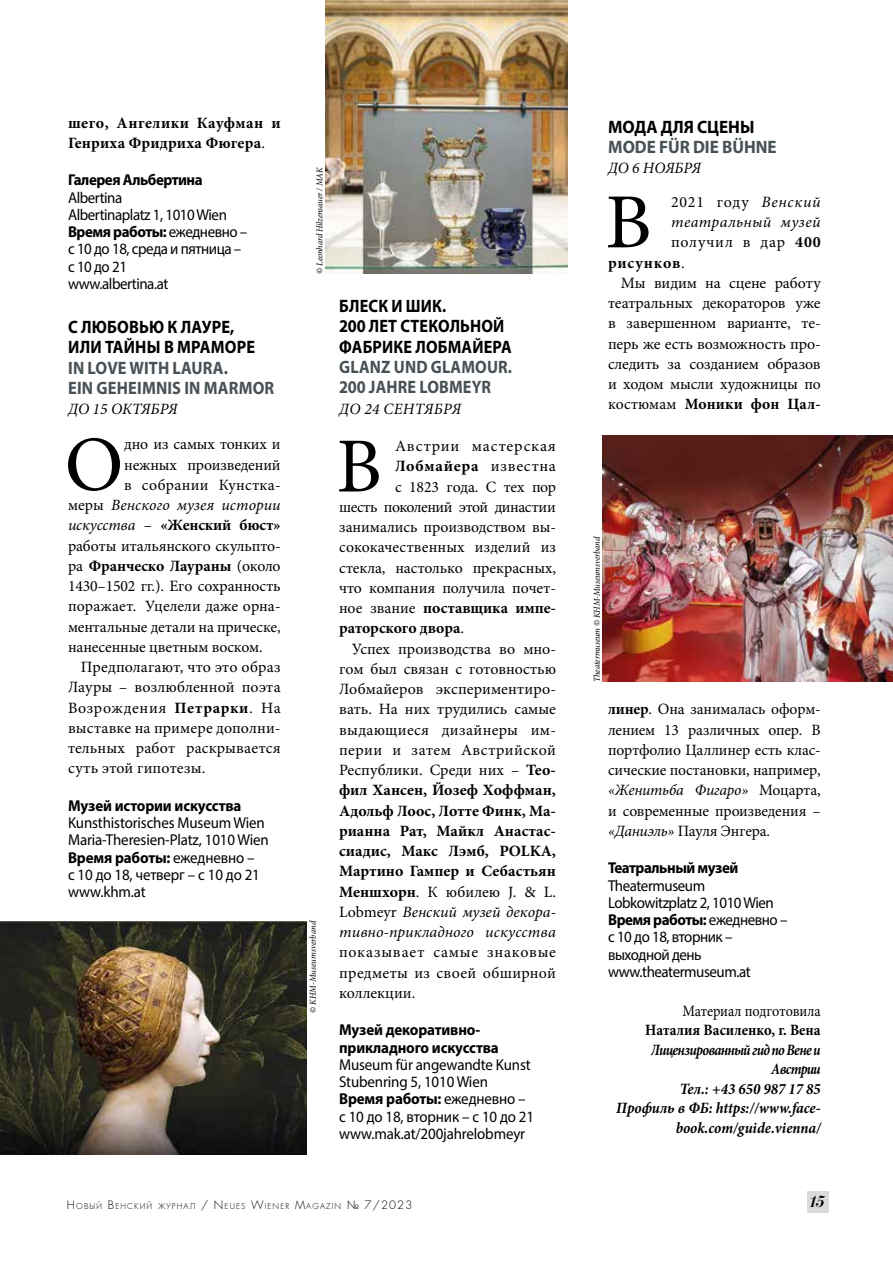
<style>
.page{position:relative;width:893px;height:1263px;background:#fff}
.page>*{position:absolute;margin:0;border:0;box-sizing:border-box;transform-origin:0 0}
.t1{font:78px "Minion Pro";color:#000}
.t2{font:700 18px/20.2px "Myriad Pro";letter-spacing:.01em;color:#000;scale:.9 1}
.t3{font:700 18px/20.2px "Myriad Pro";letter-spacing:.01em;color:#485156;scale:.91 1}
.t4{font:700 18px/20.2px "Myriad Pro";letter-spacing:.01em;color:#000;scale:.91 1}
.t5{font:700 18px/20.2px "Myriad Pro";letter-spacing:.01em;color:#485156;scale:.9 1}
.t6{font:700 18px "Myriad Pro";letter-spacing:.01em;color:#485156;scale:.95 1}
.t7{font:700 18px "Myriad Pro";letter-spacing:.01em;color:#000;scale:.95 1}
.t8{font:italic 16.5px "Paragon Nord C";color:#000}
.t9{font:15.75px/20.2px "Minion Pro";color:#000;text-align:justify}
.t10{font:15.75px/17.2px "Myriad Pro";letter-spacing:-.015em;color:#000;scale:.95 1}
.t11{font:700 15.75px "Minion Pro";color:#000}
.t12{font:italic 15.75px "Minion Pro";letter-spacing:.005em;color:#000}
.t13{font:italic 700 15.75px/19.5px "Minion Pro";letter-spacing:-.005em;color:#000;text-align:right;scale:.86 1}
.t14{font:700 15.75px/17.2px "Myriad Pro";letter-spacing:-.015em;color:#000;scale:.95 1}
.t15{font:15.75px "Minion Pro";letter-spacing:.05em;color:#000}
.t16{font:700 15.75px/20.2px "Minion Pro";letter-spacing:.025em;color:#000}
.t17{font:15.75px "Minion Pro";letter-spacing:.02em;color:#000}
.t18{font:15.75px "Minion Pro";letter-spacing:-.03em;color:#000}
.t19{font:700 15.75px "Minion Pro";color:#000;scale:.92 1}
.t20{font:15.75px "Minion Pro";letter-spacing:.04em;color:#000}
.t21{font:15.75px "Minion Pro";letter-spacing:.03em;color:#000}
.t22{font:15.75px "Minion Pro";color:#000;scale:.9 1}
.t23{font:700 15.75px "Minion Pro";letter-spacing:.04em;color:#000}
.t24{font:italic 15.75px "Minion Pro";letter-spacing:.025em;color:#000}
.t25{font:700 15.75px "Minion Pro";letter-spacing:.045em;color:#000}
.t26{font:italic 9px "Minion Pro";letter-spacing:-.01em;color:#000;scale:.96 1}
.t27{font:7.8px "Favorit Light C";letter-spacing:.145em;color:#000}
.s1{font-weight:400}
.s2{font-weight:700}
.s3{font-style:normal}
.s4{font-weight:400;font-style:italic}
.s5{font-style:italic}
.s6{font-size:11.25px}
</style>
<div class="page">
<div style="left:807px;top:1192px;width:21px;height:21px;background:#dadada"></div>
<img style="left:0;top:921px;width:306px;height:233px">
<img style="left:325px;top:0;width:243px;height:274px">
<img style="left:603px;top:436px;width:290px;height:246px">
<p class="t16" style="left:68px;top:112px;width:214px">шего, Ангелики Кауфман и<br>Генриха Фридриха Фюгера<span class="s1">.</span></p>
<p class="t14" style="left:68px;top:171px;width:143px">Галерея Альбертина</p>
<p class="t10" style="left:68px;top:188px;width:190px">Albertina<br>Albertinaplatz 1, 1010 Wien<br><span class="s2">Время работы:</span> ежедневно – с 10 до 18, среда и пятница – с 10 до 21<br>www.albertina.at</p>
<p class="t4" style="left:68px;top:316px;width:207px">С ЛЮБОВЬЮ К ЛАУРЕ,<br>ИЛИ ТАЙНЫ В МРАМОРЕ</p>
<p class="t3" style="left:68px;top:357px;width:228px">IN LOVE WITH LAURA.<br>EIN GEHEIMNIS IN MARMOR</p>
<p class="t12" style="left:68px;top:398px;width:111px">ДО 15 ОКТЯБРЯ</p>
<h1 class="t1" style="left:65px;top:413px;width:60px">О</h1>
<p class="t9" style="left:124px;top:434px;width:158px">дно из самых тонких и</p>
<p class="t9" style="left:124px;top:454px;width:158px">нежных произведений</p>
<p class="t17" style="left:124px;top:474px;width:158px">в собрании Кунстка-</p>
<p class="t12" style="left:68px;top:494px;width:214px"><span class="s3">меры</span> Венского музея истории</p>
<p class="t11" style="left:68px;top:514px;width:214px"><span class="s4">искусства</span> <span class="s1">–</span> «Женский бюст»</p>
<p class="t9" style="left:68px;top:535px;width:214px">работы итальянского скульпто-</p>
<p class="t11" style="left:68px;top:555px;width:214px"><span class="s1">ра</span> Франческо Лаураны <span class="s1">(около</span></p>
<p class="t9" style="left:68px;top:576px;width:214px">1430–1502 гг.). Его сохранность</p>
<p class="t9" style="left:68px;top:596px;width:214px">поражает. Уцелели даже орна-</p>
<p class="t9" style="left:68px;top:616px;width:214px">ментальные детали на прическе,</p>
<p class="t9" style="left:68px;top:637px;width:196px">нанесенные цветным воском.</p>
<p class="t9" style="left:81px;top:657px;width:201px">Предполагают, что это образ</p>
<p class="t9" style="left:68px;top:677px;width:214px">Лауры – возлюбленной поэта</p>
<p class="t20" style="left:68px;top:697px;width:214px">Возрождения <span class="s2">Петрарки</span>. На</p>
<p class="t9" style="left:68px;top:718px;width:214px">выставке на примере дополни-</p>
<p class="t9" style="left:68px;top:738px;width:214px">тельных работ раскрывается</p>
<p class="t9" style="left:68px;top:758px;width:139px">суть этой гипотезы.</p>
<p class="t14" style="left:68px;top:796px;width:184px">Музей истории искусства</p>
<p class="t10" style="left:68px;top:814px;width:213px">Kunsthistorisches Museum Wien<br>Maria-Theresien-Platz, 1010 Wien<br><span class="s2">Время работы:</span> ежедневно –<br>с 10 до 18, четверг – с 10 до 21 www.khm.at</p>
<p class="t26" style="left:313px;top:274px;width:113px;rotate:-90deg">© Leonhard Hilzensauer / MAK</p>
<p class="t26" style="left:307px;top:1013px;width:98px;rotate:-90deg">© KHM-Museumsverband</p>
<p class="t2" style="left:339px;top:295px;width:193px">БЛЕСК И ШИК.<br>200 ЛЕТ СТЕКОЛЬНОЙ<br>ФАБРИКЕ ЛОБМАЙЕРА</p>
<p class="t5" style="left:339px;top:356px;width:194px">GLANZ UND GLAMOUR.<br>200 JAHRE LOBMEYR</p>
<p class="t12" style="left:339px;top:398px;width:123px">ДО 24 СЕНТЯБРЯ</p>
<h1 class="t1" style="left:336px;top:414px;width:47px">В</h1>
<p class="t15" style="left:395px;top:435px;width:162px">Австрии мастерская</p>
<p class="t23" style="left:395px;top:455px;width:162px">Лобмайера <span class="s1">известна</span></p>
<p class="t9" style="left:395px;top:476px;width:162px">с 1823 года. С тех пор</p>
<p class="t18" style="left:339px;top:496px;width:218px">шесть поколений этой династии</p>
<p class="t9" style="left:339px;top:517px;width:218px">занимались производством вы-</p>
<p class="t9" style="left:339px;top:537px;width:218px">сококачественных изделий из</p>
<p class="t9" style="left:339px;top:557px;width:218px">стекла, настолько прекрасных,</p>
<p class="t9" style="left:339px;top:578px;width:218px">что компания получила почет-</p>
<p class="t11" style="left:339px;top:597px;width:218px"><span class="s1">ное звание</span> поставщика импе-</p>
<p class="t11" style="left:339px;top:617px;width:126px">раторского двора<span class="s1">.</span></p>
<p class="t9" style="left:352px;top:638px;width:206px">Успех производства во мно-</p>
<p class="t9" style="left:339px;top:659px;width:218px">гом был связан с готовностью</p>
<p class="t9" style="left:339px;top:679px;width:218px">Лобмайеров экспериментиро-</p>
<p class="t9" style="left:339px;top:699px;width:218px">вать. На них трудились самые</p>
<p class="t17" style="left:339px;top:719px;width:218px">выдающиеся дизайнеры им-</p>
<p class="t21" style="left:339px;top:739px;width:218px">перии и затем Австрийской</p>
<p class="t9" style="left:339px;top:760px;width:218px">Республики. Среди них – <span class="s2">Тео-</span></p>
<p class="t11" style="left:339px;top:779px;width:218px">фил Хансен, Йозеф Хоффман,</p>
<p class="t11" style="left:339px;top:799px;width:218px">Адольф Лоос, Лотте Финк, Ма-</p>
<p class="t11" style="left:339px;top:820px;width:218px">рианна Рат, Майкл Анастас-</p>
<p class="t11" style="left:339px;top:840px;width:218px">сиадис, Макс Лэмб, POLKA,</p>
<p class="t11" style="left:339px;top:860px;width:218px">Мартино Гампер и Себастьян</p>
<p class="t9" style="left:339px;top:881px;width:218px"><span class="s2">Меншхорн</span>. К юбилею J. &amp; L.</p>
<p class="t12" style="left:339px;top:901px;width:218px"><span class="s3">Lobmeyr</span> Венский музей декора-</p>
<p class="t12" style="left:339px;top:921px;width:218px">тивно-прикладного искусства</p>
<p class="t9" style="left:339px;top:942px;width:218px">показывает самые знаковые предметы из своей обширной коллекции.</p>
<p class="t14" style="left:339px;top:1021px;width:170px">Музей декоративно&shy;прикладного искусства</p>
<p class="t10" style="left:339px;top:1056px;width:207px">Museum für angewandte Kunst<br>Stubenring 5, 1010 Wien<br><span class="s2">Время работы:</span> ежедневно – с 10 до 18, вторник – с 10 до 21 www.mak.at/200jahrelobmeyr</p>
<p class="t7" style="left:608px;top:115px;width:156px">МОДА ДЛЯ СЦЕНЫ</p>
<p class="t6" style="left:608px;top:135px;width:179px">MODE FÜR DIE BÜHNE</p>
<p class="t12" style="left:608px;top:157px;width:94px">ДО 6 НОЯБРЯ</p>
<h1 class="t1" style="left:605px;top:170px;width:48px">В</h1>
<p class="t15" style="left:671px;top:191px;width:151px">2021 году <span class="s5">Венский</span></p>
<p class="t24" style="left:671px;top:211px;width:151px">театральный музей</p>
<p class="t15" style="left:671px;top:232px;width:151px">получил в дар <span class="s2">400</span></p>
<p class="t25" style="left:608px;top:251px;width:78px">рисунков<span class="s1">.</span></p>
<p class="t9" style="left:621px;top:273px;width:201px">Мы видим на сцене работу</p>
<p class="t9" style="left:608px;top:293px;width:214px">театральных декораторов уже</p>
<p class="t9" style="left:608px;top:313px;width:214px">в завершенном варианте, те-</p>
<p class="t9" style="left:608px;top:333px;width:214px">перь же есть возможность про-</p>
<p class="t9" style="left:608px;top:354px;width:214px">следить за созданием образов</p>
<p class="t9" style="left:608px;top:374px;width:214px">и ходом мысли художницы по</p>
<p class="t11" style="left:608px;top:393px;width:214px"><span class="s1">костюмам</span> Моники фон Цал-</p>
<p class="t26" style="left:591px;top:682px;width:153px;rotate:-90deg">Theatermuseum © KHM-Museumsverband</p>
<p class="t9" style="left:608px;top:699px;width:214px"><span class="s2">линер</span>. Она занималась оформ&shy;лением 13 различных опер. В портфолио Цаллинер есть клас&shy;сические постановки, например, <span class="s5">«Женитьба Фигаро»</span> Моцарта, и современные произведения – <span class="s5">«Даниэль»</span> Пауля Энгера.</p>
<p class="t14" style="left:608px;top:859px;width:139px">Театральный музей</p>
<p class="t10" style="left:608px;top:876px;width:190px">Theatermuseum<br>Lobkowitzplatz 2, 1010 Wien<br><span class="s2">Время работы:</span> ежедневно – с 10 до 18, вторник – выходной день www.theatermuseum.at</p>
<p class="t22" style="left:682px;top:1000px;width:155px">Материал подготовила</p>
<p class="t19" style="left:645px;top:1019px;width:192px">Наталия Василенко, г. Вена</p>
<p class="t13" style="left:616px;top:1040px;width:239px">Лицензированный гид по Вене и<br>Австрии<br>Тел.: +43 650 987 17 85<br>Профиль в ФБ: https://www.face&shy;book.com/guide.vienna/</p>
<p class="t27" style="left:67px;top:1201px;width:347px"><span class="s6">Н</span>ОВЫЙ <span class="s6">В</span>ЕНСКИЙ ЖУРНАЛ <span class="s6">/</span> <span class="s6">N</span>EUES <span class="s6">W</span>IEN ER <span class="s6">M</span>AGAZIN <span class="s6">№ 7/2023</span></p>
<p class="t8" style="left:809px;top:1192px;width:16px">15</p>
</div>
